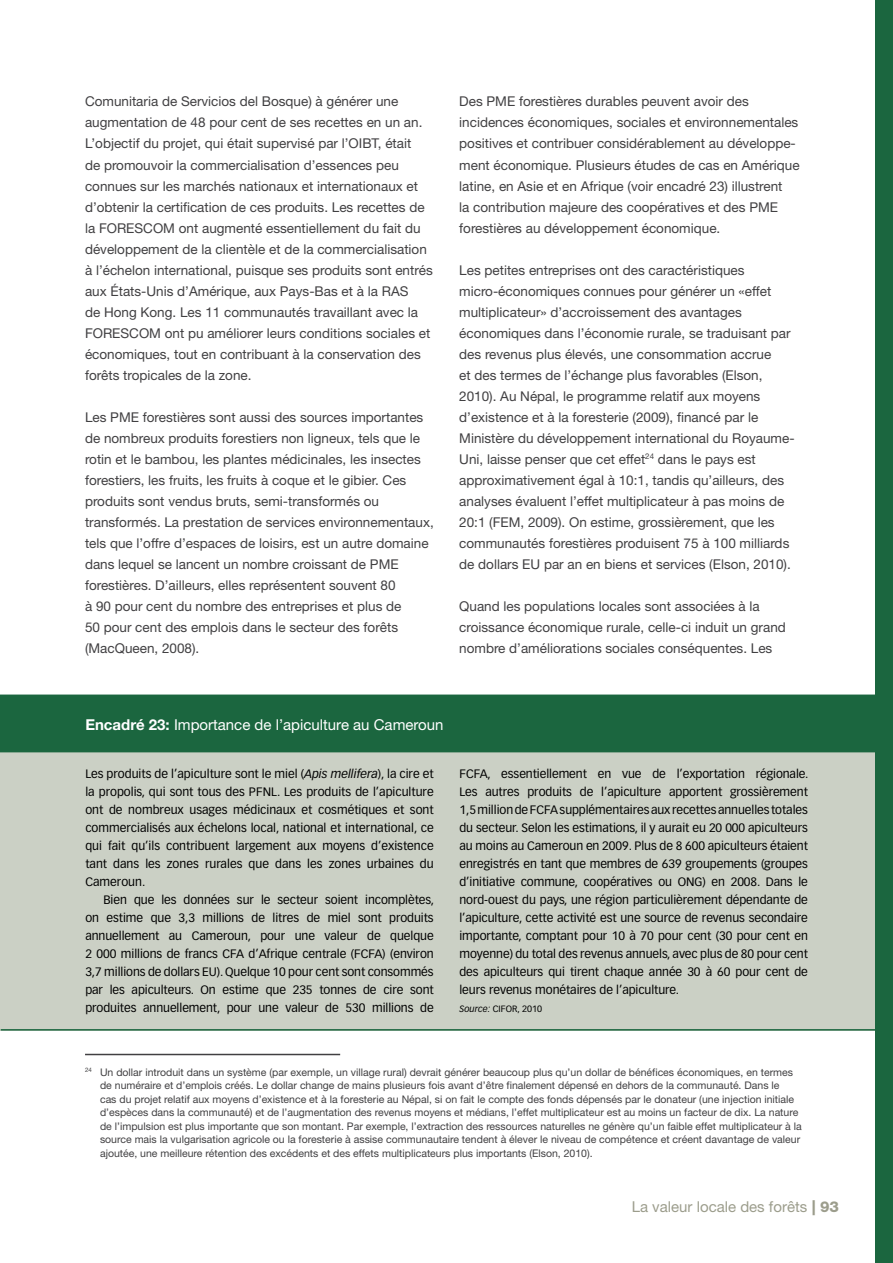
<style>
.page{position:relative;width:893px;height:1263px;background:#fff}
.page>*{position:absolute;margin:0;border:0;box-sizing:border-box;transform-origin:0 0}
.t1{font:15px "Helvetica Neue";color:#fff}
.t2{font:15px "Helvetica Neue";color:#9c9d8c}
.t3{font:13.5px/21px "Helvetica Neue";color:#414042}
.t4{font:12px/18px "Vectora LH";letter-spacing:-.005em;color:#000;text-align:justify}
.t5{font:10.5px/13.5px "Helvetica Neue";color:#414042}
.t6{font:9px "Vectora LH";color:#000}
.s1{font-weight:700}
.s2{font-style:italic}
.s3{font-weight:800}
</style>
<div class="page">
<div style="left:0;top:736px;width:893px;height:294px;background:#cbd0c5"></div>
<div style="left:0;top:695px;width:892px;height:57px;background:#1b663f"></div>
<div style="left:0;top:694px;width:893px;height:58px;border:2px solid #1b663f"></div>
<hr style="left:1px;top:1029px;width:892px;height:1px;background:#1b663f">
<div style="left:876px;top:0;width:17px;height:1263px;background:#1b663f"></div>
<hr style="left:85px;top:1054px;width:255px;height:1px;background:#414042">
<p class="t3" style="left:85px;top:91px;width:349px">Comunitaria de Servicios del Bosque) à générer une augmentation de 48 pour cent de ses recettes en un an.<br>L’objectif du projet, qui était supervisé par l’OIBT, était<br>de promouvoir la commercialisation d’essences peu connues sur les marchés nationaux et internationaux et d’obtenir la certification de ces produits. Les recettes de la FORESCOM ont augmenté essentiellement du fait du développement de la clientèle et de la commercialisation à l’échelon international, puisque ses produits sont entrés aux États-Unis d’Amérique, aux Pays-Bas et à la RAS<br>de Hong Kong. Les 11 communautés travaillant avec la FORESCOM ont pu améliorer leurs conditions sociales et économiques, tout en contribuant à la conservation des forêts tropicales de la zone.</p>
<p class="t3" style="left:85px;top:406px;width:350px">Les PME forestières sont aussi des sources importantes de nombreux produits forestiers non ligneux, tels que le rotin et le bambou, les plantes médicinales, les insectes forestiers, les fruits, les fruits à coque et le gibier. Ces produits sont vendus bruts, semi-transformés ou transformés. La prestation de services environnementaux, tels que l’offre d’espaces de loisirs, est un autre domaine dans lequel se lancent un nombre croissant de PME forestières. D’ailleurs, elles représentent souvent 80<br>à 90 pour cent du nombre des entreprises et plus de<br>50 pour cent des emplois dans le secteur des forêts (MacQueen, 2008).</p>
<p class="t3" style="left:459px;top:91px;width:342px">Des PME forestières durables peuvent avoir des incidences économiques, sociales et environnementales positives et contribuer considérablement au développe&shy;ment économique. Plusieurs études de cas en Amérique latine, en Asie et en Afrique (voir encadré 23) illustrent<br>la contribution majeure des coopératives et des PME forestières au développement économique.</p>
<p class="t3" style="left:459px;top:259px;width:337px">Les petites entreprises ont des caractéristiques micro-économiques connues pour générer un «effet multiplicateur» d’accroissement des avantages économiques dans l’économie rurale, se traduisant par des revenus plus élevés, une consommation accrue<br>et des termes de l’échange plus favorables (Elson, 2010). Au Népal, le programme relatif aux moyens d’existence et à la foresterie (2009), financé par le Ministère du développement international du Royaume-Uni, laisse penser que cet effet<sup>24</sup> dans le pays est approximativement égal à 10:1, tandis qu’ailleurs, des analyses évaluent l’effet multiplicateur à pas moins de 20:1 (FEM, 2009). On estime, grossièrement, que les communautés forestières produisent 75 à 100 milliards de dollars EU par an en biens et services (Elson, 2010).</p>
<p class="t3" style="left:459px;top:595px;width:328px">Quand les populations locales sont associées à la croissance économique rurale, celle-ci induit un grand nombre d’améliorations sociales conséquentes. Les</p>
<p class="t1" style="left:85px;top:715px;width:360px"><span class="s1">Encadré 23:</span> Importance de l’apiculture au Cameroun</p>
<p class="t4" style="left:85px;top:765px;width:350px">Les produits de l’apiculture sont le miel (<span class="s2">Apis mellifera</span>), la cire et la propolis, qui sont tous des PFNL. Les produits de l’apiculture ont de nombreux usages médicinaux et cosmétiques et sont commercialisés aux échelons local, national et international, ce qui fait qu’ils contribuent largement aux moyens d’existence tant dans les zones rurales que dans les zones urbaines du Cameroun.</p>
<p class="t4" style="left:85px;top:891px;width:350px;text-indent:18px">Bien que les données sur le secteur soient incomplètes, on estime que 3,3 millions de litres de miel sont produits annuellement au Cameroun, pour une valeur de quelque 2 000 millions de francs CFA d’Afrique centrale (FCFA) (environ 3,7 millions de dollars EU). Quelque 10 pour cent sont consommés par les apiculteurs. On estime que 235 tonnes de cire sont produites annuellement, pour une valeur de 530 millions de</p>
<p class="t4" style="left:459px;top:765px;width:350px">FCFA, essentiellement en vue de l’exportation régionale.<br>Les autres produits de l’apiculture apportent grossièrement 1,5million de FCFA supplémentaires aux recettes annuelles totales du secteur. Selon les estimations, il y aurait eu 20 000 apiculteurs au moins au Cameroun en 2009. Plus de 8 600 apiculteurs étaient enregistrés en tant que membres de 639 groupements (groupes d’initiative commune, coopératives ou ONG) en 2008. Dans le nord-ouest du pays, une région particulièrement dépendante de l’apiculture, cette activité est une source de revenus secondaire importante, comptant pour 10 à 70 pour cent (30 pour cent en moyenne) du total des revenus annuels, avec plus de 80 pour cent des apiculteurs qui tirent chaque année 30 à 60 pour cent de leurs revenus monétaires de l’apiculture.</p>
<p class="t6" style="left:459px;top:1003px;width:84px"><span class="s2">Source:</span> CIFOR, 2010</p>
<p class="t5" style="left:100px;top:1065px;width:703px;text-indent:-15px"><sup>24</sup> Un dollar introduit dans un système (par exemple, un village rural) devrait générer beaucoup plus qu’un dollar de bénéfices économiques, en termes de numéraire et d’emplois créés. Le dollar change de mains plusieurs fois avant d’être finalement dépensé en dehors de la communauté. Dans le<br>cas du projet relatif aux moyens d’existence et à la foresterie au Népal, si on fait le compte des fonds dépensés par le donateur (une injection initiale d’espèces dans la communauté) et de l’augmentation des revenus moyens et médians, l’effet multiplicateur est au moins un facteur de dix. La nature de l’impulsion est plus importante que son montant. Par exemple, l’extraction des ressources naturelles ne génère qu’un faible effet multiplicateur à la source mais la vulgarisation agricole ou la foresterie à assise communautaire tendent à élever le niveau de compétence et créent davantage de valeur ajoutée, une meilleure rétention des excédents et des effets multiplicateurs plus importants (Elson, 2010).</p>
<p class="t2" style="left:632px;top:1198px;width:209px">La valeur locale des forêts <span class="s3">| 93</span></p>
</div>
